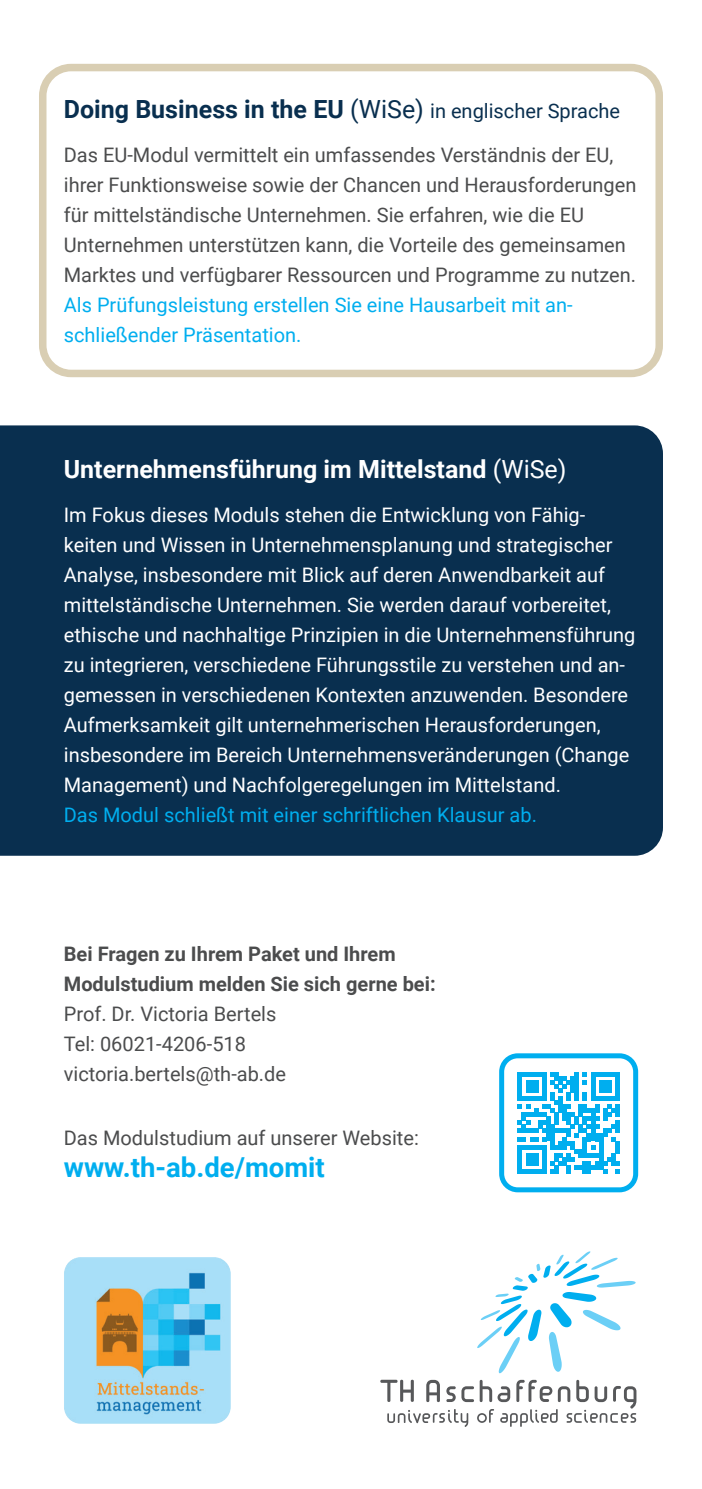
<style>
.page{position:relative;width:702px;height:1489px;background:#fff}
.page>*{position:absolute;margin:0;border:0;box-sizing:border-box;transform-origin:0 0}
.t1{font:700 27.5px "Roboto";color:#00aeef}
.t2{font:700 25px "Roboto";color:#092f4f}
.t3{font:700 25px "Roboto";color:#fff}
.t4{font:20px/30px "Roboto";color:#fff}
.t5{font:20px/30px "Roboto";color:#4b4c4d}
.t6{font:20px/30px "Roboto";color:#00aeef}
.t7{font:700 20px/30px "Roboto";color:#4b4c4d}
.s1{font-weight:400}
.s2{font-weight:400;font-size:20px}
</style>
<div class="page">
<img style="left:64px;top:1257px;width:167px;height:166px">
<svg style="left:477px;top:1251px;width:158px;height:122px"></svg>
<svg style="left:380px;top:1379px;width:256px;height:47px"></svg>
<svg style="left:518px;top:1072px;width:101px;height:101px"></svg>
<div style="left:499px;top:1053px;width:139px;height:139px;border:5px solid #00aeef;border-radius:16px"></div>
<div style="left:0;top:425px;width:663px;height:430px;background:#092f4f"></div>
<div style="left:39px;top:64px;width:624px;height:313px;border:8px solid #d9ceb3;border-radius:28px"></div>
<p class="t2" style="left:64px;top:91px;width:558px">Doing Business in the EU <span class="s1">(WiSe)</span> <span class="s2">in englischer Sprache</span></p>
<p class="t5" style="left:64px;top:139px;width:574px">Das EU-Modul vermittelt ein umfassendes Verständnis der EU, ihrer Funktionsweise sowie der Chancen und Herausforderungen für mittelständische Unternehmen. Sie erfahren, wie die EU Unternehmen unterstützen kann, die Vorteile des gemeinsamen Marktes und verfügbarer Ressourcen und Programme zu nutzen.</p>
<p class="t6" style="left:64px;top:289px;width:509px">Als Prüfungsleistung erstellen Sie eine Hausarbeit mit an&shy;schließender Präsentation.</p>
<p class="t3" style="left:64px;top:451px;width:504px">Unternehmensführung im Mittelstand <span class="s1">(WiSe)</span></p>
<p class="t4" style="left:64px;top:499px;width:573px">Im Fokus dieses Moduls stehen die Entwicklung von Fähig&shy;keiten und Wissen in Unternehmensplanung und strategischer Analyse, insbesondere mit Blick auf deren Anwendbarkeit auf mittelständische Unternehmen. Sie werden darauf vorbereitet, ethische und nachhaltige Prinzipien in die Unternehmensführung zu integrieren, verschiedene Führungsstile zu verstehen und an&shy;gemessen in verschiedenen Kontexten anzuwenden. Besondere Aufmerksamkeit gilt unternehmerischen Herausforderungen, insbesondere im Bereich Unternehmensveränderungen (Change Management) und Nachfolgeregelungen im Mittelstand.</p>
<p class="t6" style="left:64px;top:799px;width:474px">Das Modul schließt mit einer schriftlichen Klausur ab.</p>
<p class="t7" style="left:64px;top:938px;width:373px">Bei Fragen zu Ihrem Paket und Ihrem<br>Modulstudium melden Sie sich gerne bei:</p>
<p class="t5" style="left:64px;top:998px;width:224px">Prof. Dr. Victoria Bertels<br>Tel: 06021-4206-518 victoria.bertels@th-ab.de</p>
<p class="t5" style="left:64px;top:1121px;width:356px">Das Modulstudium auf unserer Website:</p>
<h1 class="t1" style="left:64px;top:1148px;width:262px">www.th-ab.de/momit</h1>
</div>
